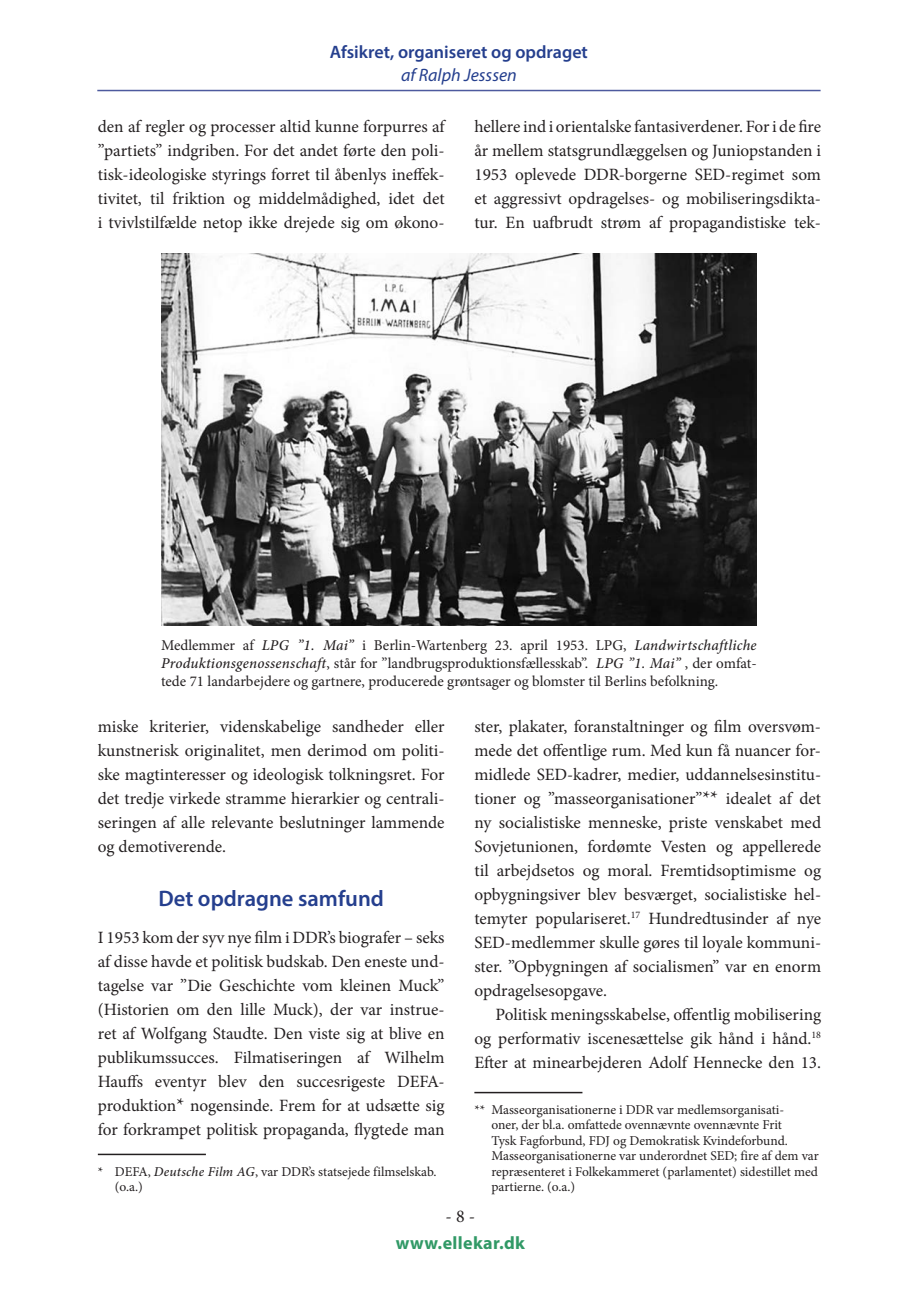
<style>
.page{position:relative;width:919px;height:1289px;background:#fff}
.page>*{position:absolute;margin:0;border:0;box-sizing:border-box;transform-origin:0 0}
.APU_-_overskrift_underafsnit{font:600 22.5px "Myriad Pro";color:#253f8e}
.t1{font:600 18px "Myriad Pro";color:#253f8e}
.t2{font:italic 18px "Myriad Pro";color:#253f8e}
.t3{font:700 18px "Myriad Pro";letter-spacing:.02em;color:#319966}
.t4{font:18px "Minion Pro";color:#231f20}
.APU_-_brødskrift_1{font:17.25px/24px "Minion Pro";color:#231f20;text-align:justify}
.APU_-_brødskrift_2{font:17.25px/24px "Minion Pro";color:#231f20;text-align:justify}
.APU_-_billedtekst_venstre{font:15px/18px "Minion Pro";color:#231f20;text-align:justify}
.APU_-_fodnotetekst{font:13.5px/15.5px "Minion Pro";color:#231f20}
.s1{font-weight:500;font-style:italic}
.s2{font-size:19.5px}
</style>
<div class="page">
<hr style="left:97px;top:90px;width:723px;height:1px;background:#4d5a9e">
<hr style="left:98px;top:1153px;width:108px;height:2px;background:#231f20">
<hr style="left:474px;top:1091px;width:108px;height:2px;background:#231f20">
<img style="left:161px;top:254px;width:595px;height:371px">
<p class="t1" style="left:330px;top:40px;width:259px">Afsikret, organiseret og opdraget</p>
<p class="t2" style="left:401px;top:64px;width:117px">af Ralph Jesssen</p>
<p class="APU_-_brødskrift_2" style="left:98px;top:114px;width:348px">den af regler og processer altid kunne forpurres af ”partiets” indgriben. For det andet førte den poli&shy;tisk-ideologiske styrings forret til åbenlys ineffek&shy;tivitet, til friktion og middelmådighed, idet det i tvivlstilfælde netop ikke drejede sig om økono-</p>
<p class="APU_-_brødskrift_1" style="left:474px;top:114px;width:348px">hellere ind i orientalske fantasiverdener. For i de fire år mellem statsgrundlæggelsen og Juniopstanden i 1953 oplevede DDR-borgerne SED-regimet som et aggressivt opdragelses- og mobiliseringsdikta&shy;tur. En uafbrudt strøm af propagandistiske tek-</p>
<p class="APU_-_billedtekst_venstre" style="left:161px;top:636px;width:597px">Medlemmer af <span class="s1">LPG ”1. Mai”</span> i Berlin-Wartenberg 23. april 1953. LPG, <span class="s1">Landwirtschaftliche Produktionsgenossenschaft</span>, står for ”landbrugsproduktionsfællesskab”. <span class="s1">LPG ”1. Mai”</span> , der omfat&shy;tede 71 landarbejdere og gartnere, producerede grøntsager og blomster til Berlins befolkning.</p>
<p class="APU_-_brødskrift_2" style="left:98px;top:714px;width:348px">miske kriterier, videnskabelige sandheder eller kunstnerisk originalitet, men derimod om politi&shy;ske magtinteresser og ideologisk tolkningsret. For det tredje virkede stramme hierarkier og centrali&shy;seringen af alle relevante beslutninger lammende og demotiverende.</p>
<p class="APU_-_overskrift_underafsnit" style="left:158px;top:883px;width:227px">Det opdragne samfund</p>
<p class="APU_-_brødskrift_1" style="left:98px;top:925px;width:348px">I 1953 kom der syv nye film i DDR’s biografer – seks af disse havde et politisk budskab. Den eneste und&shy;tagelse var ”Die Geschichte vom kleinen Muck” (Historien om den lille Muck), der var instrue&shy;ret af Wolfgang Staudte. Den viste sig at blive en publikumssucces. Filmatiseringen af Wilhelm Hauffs eventyr blev den succesrigeste DEFA&shy;produktion<span class="s2">*</span> nogensinde. Frem for at udsætte sig for forkrampet politisk propaganda, flygtede man</p>
<p class="APU_-_fodnotetekst" style="left:115px;top:1163px;width:323px;text-indent:-17px">* DEFA, <span class="s1">Deutsche Film AG</span>, var DDR’s statsejede filmselskab. (o.a.)</p>
<p class="APU_-_brødskrift_1" style="left:474px;top:714px;width:348px">ster, plakater, foranstaltninger og film oversvøm&shy;mede det offentlige rum. Med kun få nuancer for&shy;midlede SED-kadrer, medier, uddannelsesinstitu&shy;tioner og ”masseorganisationer”<span class="s2">**</span> idealet af det ny socialistiske menneske, priste venskabet med Sovjetunionen, fordømte Vesten og appellerede til arbejdsetos og moral. Fremtidsoptimisme og opbygningsiver blev besværget, socialistiske hel&shy;temyter populariseret.<sup>17</sup> Hundredtusinder af nye SED-medlemmer skulle gøres til loyale kommuni&shy;ster. ”Opbygningen af socialismen” var en enorm opdragelsesopgave.</p>
<p class="APU_-_brødskrift_2" style="left:474px;top:1002px;width:348px;text-indent:21px">Politisk meningsskabelse, offentlig mobilisering og performativ iscenesættelse gik hånd i hånd.<sup>18<br></sup>Efter at minearbejderen Adolf Hennecke den 13.</p>
<p class="APU_-_fodnotetekst" style="left:491px;top:1101px;width:329px;text-indent:-17px">** Masseorganisationerne i DDR var medlemsorganisati-<br>oner, der bl.a. omfattede ovennævnte ovennævnte Frit<br>Tysk Fagforbund, FDJ og Demokratisk Kvindeforbund.<br>Masseorganisationerne var underordnet SED; fire af dem var repræsenteret i Folkekammeret (parlamentet) sidestillet med partierne. (o.a.)</p>
<p class="t4" style="left:445px;top:1203px;width:31px">- 8 -</p>
<p class="t3" style="left:395px;top:1231px;width:131px">www.ellekar.dk</p>
</div>
